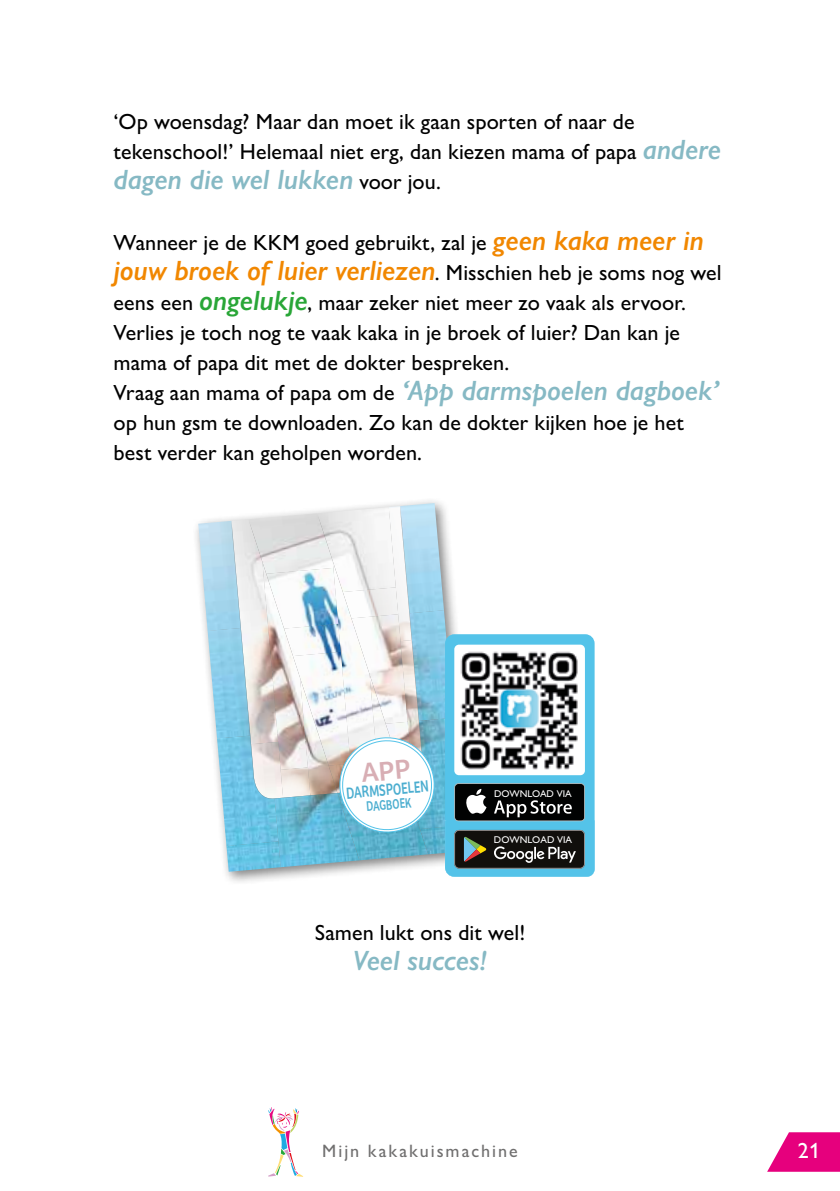
<style>
.page{position:relative;width:840px;height:1191px;background:#fff}
.page>*{position:absolute;margin:0;border:0;box-sizing:border-box;transform-origin:0 0}
.t1{font:italic 600 28px "Gill Sans Nova";color:#86b9c4}
.t2{font:italic 600 28px "Gill Sans Nova";letter-spacing:-.005em;color:#f18700}
.t3{font:500 22px/30px "Gill Sans Nova";letter-spacing:.005em;color:#000}
.t4{font:500 22px "Gill Sans Nova";color:#fff}
.t5{font:500 18px "Gill Sans Nova";letter-spacing:.11em;color:#706f6f}
.t6{font:16.8px "Bree";color:#4caed0;scale:.75 1}
.t7{font:14.4px "Bree";color:#4caed0;scale:.75 1}
.t8{font:500 9.8px "Gill Sans Nova";color:#fff}
.s1{font-weight:600;font-style:italic;font-size:28px;color:#86b9c4}
.s2{font-weight:500;font-style:normal;font-size:22px;color:#000}
.s3{font-weight:600;font-style:italic;font-size:28px;color:#f18700}
.s4{font-weight:600;font-style:italic;font-size:28px;color:#29a637}
</style>
<div class="page">
<svg style="left:767px;top:1132px;width:72px;height:39px"></svg>
<svg style="left:268px;top:1107px;width:35px;height:69px"></svg>
<div style="left:192px;top:497px;width:287px;height:389px;background:#000;opacity:.5"></div>
<svg style="left:198px;top:503px;width:267px;height:368px"></svg>
<svg style="left:343px;top:867px;width:10px;height:5px"></svg>
<svg style="left:198px;top:692px;width:9px;height:12px"></svg>
<svg style="left:442px;top:634px;width:152px;height:242px;background:#558594"></svg>
<img style="left:456px;top:648px;width:123px;height:122px">
<svg style="left:337px;top:735px;width:99px;height:99px"></svg>
<p class="t3" style="left:113px;top:107px;width:608px">‘Op woensdag? Maar dan moet ik gaan sporten of naar de tekenschool!’ Helemaal niet erg, dan kiezen mama of papa <span class="s1">andere</span></p>
<p class="t1" style="left:113px;top:163px;width:328px">dagen die wel lukken <span class="s2">voor jou.</span></p>
<p class="t3" style="left:113px;top:227px;width:591px">Wanneer je de KKM goed gebruikt, zal je <span class="s3">geen kaka meer in</span></p>
<p class="t2" style="left:113px;top:253px;width:609px">jouw broek of luier verliezen<span class="s2">. Misschien heb je soms nog wel</span></p>
<p class="t3" style="left:113px;top:287px;width:573px">eens een <span class="s4">ongelukje</span>, maar zeker niet meer zo vaak als ervoor.<br>Verlies je toch nog te vaak kaka in je broek of luier? Dan kan je mama of papa dit met de dokter bespreken.</p>
<p class="t1" style="left:113px;top:373px;width:606px"><span class="s2">Vraag aan mama of papa om de</span> ‘App darmspoelen dagboek’</p>
<p class="t3" style="left:113px;top:407px;width:571px">op hun gsm te downloaden. Zo kan de dokter kijken hoe je het best verder kan geholpen worden.</p>
<p class="t6" style="left:345px;top:783px;width:112px;rotate:-5deg">DARMSPOELEN</p>
<p class="t7" style="left:365px;top:798px;width:62px;rotate:-5deg">DAGBOEK</p>
<p class="t8" style="left:493px;top:787px;width:79px">DOWNLOAD VIA</p>
<p class="t8" style="left:493px;top:833px;width:80px">DOWNLOAD VIA</p>
<p class="t3" style="left:314px;top:917px;width:212px">Samen lukt ons dit wel!</p>
<p class="t1" style="left:352px;top:943px;width:136px">Veel succes!</p>
<p class="t5" style="left:322px;top:1139px;width:197px">Mijn kakakuismachine</p>
<p class="t4" style="left:797px;top:1136px;width:23px">21</p>
</div>
